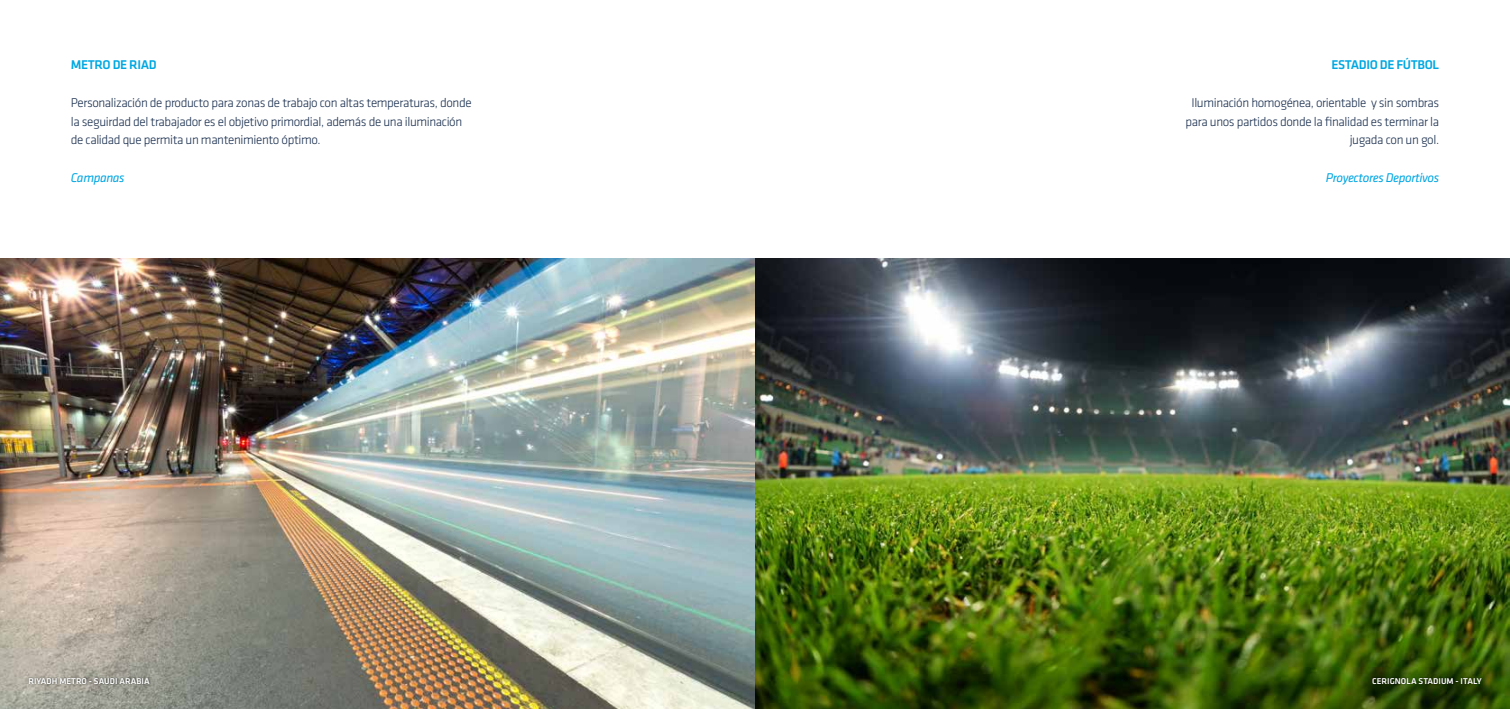
<style>
.page{position:relative;width:1510px;height:709px;background:#fff}
.page>*{position:absolute;margin:0;border:0;box-sizing:border-box;transform-origin:0 0}
.t1{font:300 13.12px/18.8px "Klavika";letter-spacing:-.03em;color:#182d4d;text-align:right}
.t2{font:italic 13.12px "Klavika";letter-spacing:-.03em;color:#00a6e2}
.t3{font:500 13.12px "Klavika";letter-spacing:-.03em;color:#00a8e2}
.t4{font:500 8.75px "Klavika";color:#fff}
</style>
<div class="page">
<img style="left:0;top:259px;width:1509px;height:450px">
<img style="left:26px;top:674px;width:126px;height:15px">
<img style="left:1370px;top:674px;width:114px;height:15px">
<p class="t3" style="left:71px;top:58px;width:87px">METRO DE RIAD</p>
<p class="t1" style="left:71px;top:93px;width:402px;text-align:left">Personalización de producto para zonas de trabajo con altas temperaturas, donde la seguirdad del trabajador es el objetivo primordial, además de una iluminación de calidad que permita un mantenimiento óptimo.</p>
<p class="t2" style="left:71px;top:170px;width:55px">Campanas</p>
<p class="t3" style="left:1331px;top:58px;width:109px">ESTADIO DE FÚTBOL</p>
<p class="t1" style="left:1185px;top:93px;width:255px">Iluminación homogénea, orientable y sin sombras para unos partidos donde la finalidad es terminar la jugada con un gol.</p>
<p class="t2" style="left:1325px;top:170px;width:115px">Proyectores Deportivos</p>
<p class="t4" style="left:28px;top:676px;width:123px">RIYADH METRO - SAUDI ARABIA</p>
<p class="t4" style="left:1372px;top:676px;width:111px">CERIGNOLA STADIUM - ITALY</p>
</div>
